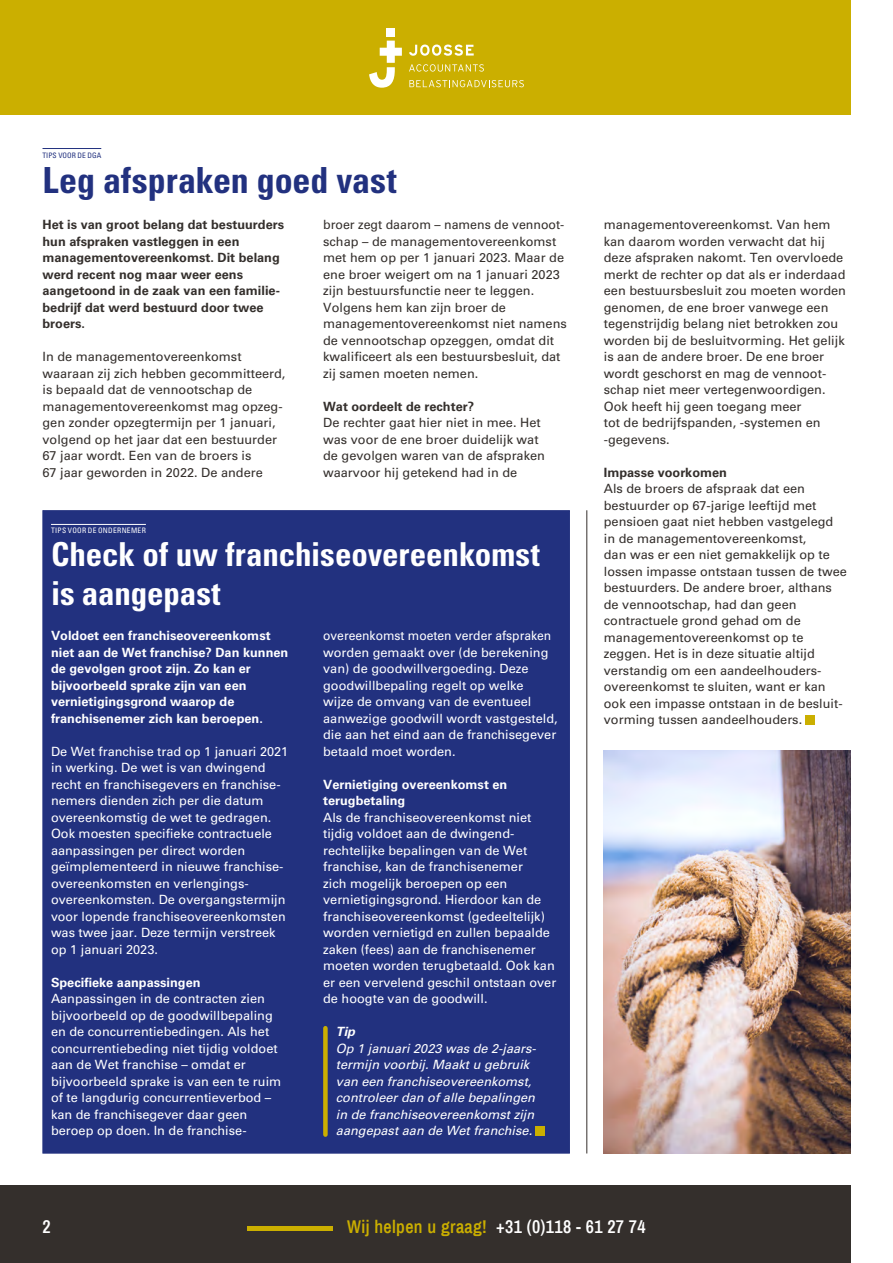
<style>
.page{position:relative;width:893px;height:1263px;background:#fff}
.page>*{position:absolute;margin:0;border:0;box-sizing:border-box;transform-origin:0 0}
.t1{font:700 condensed 36px "Univers LT Std";letter-spacing:-.005em;color:#22317f}
.t2{font:700 condensed 33px/39.6px "Univers LT Std";letter-spacing:-.005em;color:#fff}
.t3{font:600 18px "Archivo Narrow";letter-spacing:.02em;color:#cbaf00}
.t4{font:600 18px "Archivo Narrow";color:#fff}
.t5{font:12.75px/16.5px "Univers LT Std";color:#342f2c}
.t6{font:12.75px/16.5px "Univers LT Std";color:#fff}
.t7{font:700 12.75px/16.5px "Univers LT Std";color:#fff}
.t8{font:12.75px/16.5px "Univers LT Std";color:#fff;scale:.95 1}
.t9{font:700 12.75px/16.5px "Univers LT Std";color:#342f2c}
.t10{font:italic 12.75px/16.5px "Univers LT Std";color:#fff}
.t11{font:italic 700 12.75px "Univers LT Std";color:#fff}
.t12{font:condensed 7.5px "Univers LT Std";letter-spacing:.04em;color:#fff}
.t13{font:condensed 7.5px "Univers LT Std";color:#22317f}
.s1{color:#fff}
</style>
<div class="page">
<div style="left:0;top:0;width:850px;height:115px;background:#cbaf00"></div>
<div style="left:0;top:1186px;width:850px;height:77px;background:#342f2c"></div>
<hr style="left:247px;top:1226px;width:85px;height:4px;background:#cbaf00">
<svg style="left:409px;top:64px;width:75px;height:8px"></svg>
<svg style="left:409px;top:45px;width:65px;height:11px"></svg>
<svg style="left:409px;top:80px;width:115px;height:7px"></svg>
<svg style="left:369px;top:41px;width:33px;height:47px"></svg>
<div style="left:387px;top:28px;width:8px;height:8px;background:#fff"></div>
<div style="left:43px;top:510px;width:527px;height:643px;background:#22317f;border:1px solid #22317f"></div>
<div style="left:536px;top:1126px;width:9px;height:9px;background:#cbaf00"></div>
<div style="left:806px;top:715px;width:9px;height:9px;background:#cbaf00"></div>
<hr style="left:51px;top:524px;width:95px;height:1px;background:#fff">
<hr style="left:43px;top:148px;width:58px;height:1px;background:#22317f">
<div style="left:323px;top:1028px;width:5px;height:107px;background:#cbaf00"></div>
<hr style="left:586px;top:510px;width:1px;height:643px;background:#342f2c">
<img style="left:604px;top:751px;width:246px;height:402px">
<p class="t13" style="left:43px;top:150px;width:60px">TIPS VOOR DE DGA</p>
<h1 class="t1" style="left:43px;top:158px;width:356px">Leg afspraken goed vast</h1>
<p class="t9" style="left:43px;top:217px;width:243px">Het is van groot belang dat bestuurders hun afspraken vastleggen in een managementovereenkomst. Dit belang werd recent nog maar weer eens aangetoond in de zaak van een familie&shy;bedrijf dat werd bestuurd door twee broers.</p>
<p class="t5" style="left:43px;top:349px;width:244px">In de managementovereenkomst waaraan zij zich hebben gecommitteerd, is bepaald dat de vennootschap de managementovereenkomst mag opzeg&shy;gen zonder opzegtermijn per 1 januari, volgend op het jaar dat een bestuurder 67 jaar wordt. Een van de broers is<br>67 jaar geworden in 2022. De andere</p>
<p class="t5" style="left:323px;top:217px;width:245px">broer zegt daarom – namens de vennoot&shy;schap – de managementovereenkomst met hem op per 1 januari 2023. Maar de ene broer weigert om na 1 januari 2023 zijn bestuursfunctie neer te leggen.<br>Volgens hem kan zijn broer de managementovereenkomst niet namens de vennootschap opzeggen, omdat dit kwalificeert als een bestuursbesluit, dat zij samen moeten nemen.</p>
<p class="t9" style="left:323px;top:398px;width:152px">Wat oordeelt de rechter?</p>
<p class="t5" style="left:323px;top:415px;width:223px">De rechter gaat hier niet in mee. Het was voor de ene broer duidelijk wat de gevolgen waren van de afspraken waarvoor hij getekend had in de</p>
<p class="t12" style="left:51px;top:526px;width:96px">TIPS VOOR DE ONDERNEMER</p>
<h2 class="t2" style="left:51px;top:534px;width:490px">Check of uw franchiseovereenkomst is aangepast</h2>
<p class="t7" style="left:51px;top:628px;width:239px">Voldoet een franchiseovereenkomst niet aan de Wet franchise? Dan kunnen de gevolgen groot zijn. Zo kan er bijvoorbeeld sprake zijn van een vernietigingsgrond waarop de franchisenemer zich kan beroepen.</p>
<p class="t6" style="left:51px;top:743px;width:239px">De Wet franchise trad op 1 januari 2021 in werking. De wet is van dwingend recht en franchisegevers en franchise&shy;nemers dienden zich per die datum overeenkomstig de wet te gedragen.<br>Ook moesten specifieke contractuele aanpassingen per direct worden geïmplementeerd in nieuwe franchise&shy;overeenkomsten en verlengings&shy;overeenkomsten. De overgangstermijn voor lopende franchiseovereenkomsten was twee jaar. Deze termijn verstreek op 1 januari 2023.</p>
<p class="t7" style="left:51px;top:974px;width:151px">Specifieke aanpassingen</p>
<p class="t6" style="left:51px;top:991px;width:232px">Aanpassingen in de contracten zien bijvoorbeeld op de goodwillbepaling en de concurrentiebedingen. Als het concurrentiebeding niet tijdig voldoet aan de Wet franchise – omdat er bijvoorbeeld sprake is van een te ruim of te langdurig concurrentieverbod – kan de franchisegever daar geen beroep op doen. In de franchise-</p>
<p class="t8" style="left:323px;top:628px;width:248px">overeenkomst moeten verder afspraken worden gemaakt over (de berekening van) de goodwillvergoeding. Deze goodwillbepaling regelt op welke<br>wijze de omvang van de eventueel aanwezige goodwill wordt vastgesteld, die aan het eind aan de franchisegever betaald moet worden.</p>
<p class="t7" style="left:323px;top:776px;width:186px">Vernietiging overeenkomst en terugbetaling</p>
<p class="t6" style="left:323px;top:809px;width:235px">Als de franchiseovereenkomst niet tijdig voldoet aan de dwingend&shy;rechtelijke bepalingen van de Wet franchise, kan de franchisenemer<br>zich mogelijk beroepen op een vernietigingsgrond. Hierdoor kan de franchiseovereenkomst (gedeeltelijk) worden vernietigd en zullen bepaalde zaken (fees) aan de franchisenemer moeten worden terugbetaald. Ook kan er een vervelend geschil ontstaan over de hoogte van de goodwill.</p>
<p class="t11" style="left:336px;top:1024px;width:21px">Tip</p>
<p class="t10" style="left:336px;top:1040px;width:202px">Op 1 januari 2023 was de 2-jaars&shy;termijn voorbij. Maakt u gebruik van een franchiseovereenkomst, controleer dan of alle bepalingen in de franchiseovereenkomst zijn aangepast aan de Wet franchise.</p>
<p class="t5" style="left:604px;top:217px;width:244px">managementovereenkomst. Van hem kan daarom worden verwacht dat hij deze afspraken nakomt. Ten overvloede merkt de rechter op dat als er inderdaad een bestuursbesluit zou moeten worden genomen, de ene broer vanwege een tegenstrijdig belang niet betrokken zou worden bij de besluitvorming. Het gelijk is aan de andere broer. De ene broer wordt geschorst en mag de vennoot&shy;schap niet meer vertegenwoordigen.<br>Ook heeft hij geen toegang meer<br>tot de bedrijfspanden, -systemen en -gegevens.</p>
<p class="t9" style="left:604px;top:464px;width:125px">Impasse voorkomen</p>
<p class="t5" style="left:604px;top:481px;width:244px">Als de broers de afspraak dat een bestuurder op 67-jarige leeftijd met pensioen gaat niet hebben vastgelegd in de managementovereenkomst,<br>dan was er een niet gemakkelijk op te lossen impasse ontstaan tussen de twee bestuurders. De andere broer, althans de vennootschap, had dan geen contractuele grond gehad om de managementovereenkomst op te zeggen. Het is in deze situatie altijd verstandig om een aandeelhouders&shy;overeenkomst te sluiten, want er kan ook een impasse ontstaan in de besluit&shy;vorming tussen aandeelhouders.</p>
<h3 class="t4" style="left:43px;top:1216px;width:10px">2</h3>
<h3 class="t3" style="left:347px;top:1216px;width:300px">Wij helpen u graag! <span class="s1">+31 (0)118 - 61 27 74</span></h3>
</div>
